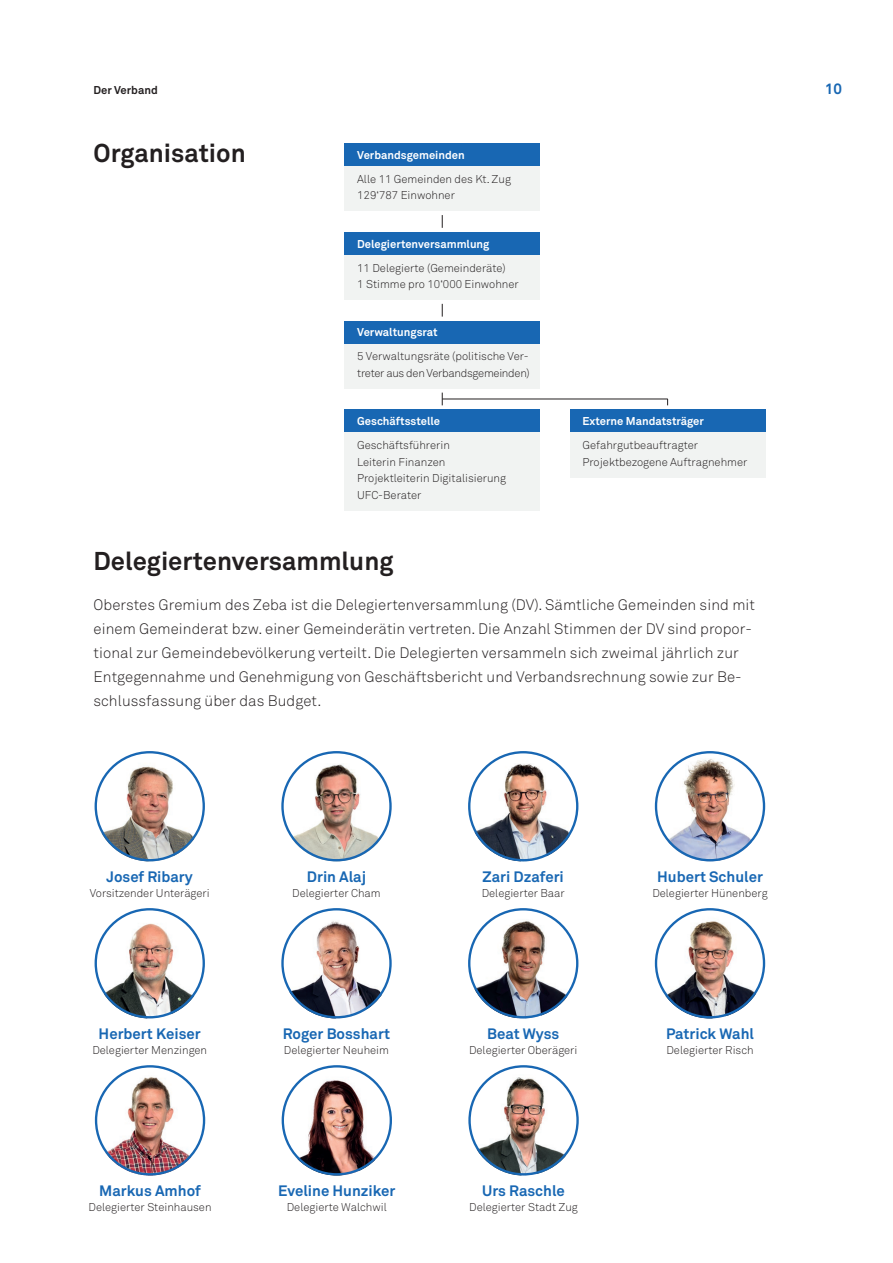
<style>
.page{position:relative;width:893px;height:1263px;background:#fff}
.page>*{position:absolute;margin:0;border:0;box-sizing:border-box;transform-origin:0 0}
.t1{font:700 25.5px "Akkurat Pro";color:#231f20}
.t2{font:300 15px/24px "Akkurat Pro";letter-spacing:.005em;color:#231f20}
.t3{font:700 15px "Akkurat Pro";color:#1867b3}
.t4{font:300 11.25px/16.5px "Akkurat Pro";color:#231f20}
.t5{font:700 11.25px "Akkurat Pro";color:#fff}
.t6{font:300 11.25px/16.5px "Akkurat Pro";letter-spacing:-.025em;color:#231f20}
.t7{font:700 11.25px "Akkurat Pro";color:#231f20}
</style>
<div class="page">
<div style="left:344px;top:166px;width:196px;height:45px;background:#f1f3f2"></div>
<div style="left:344px;top:143px;width:196px;height:23px;background:#1867b3"></div>
<div style="left:344px;top:255px;width:196px;height:45px;background:#f1f3f2"></div>
<div style="left:344px;top:232px;width:196px;height:23px;background:#1867b3"></div>
<div style="left:344px;top:343px;width:196px;height:45px;background:#f1f3f2"></div>
<div style="left:344px;top:321px;width:196px;height:22px;background:#1867b3"></div>
<div style="left:344px;top:432px;width:196px;height:78px;background:#f1f3f2"></div>
<div style="left:344px;top:410px;width:196px;height:22px;background:#1867b3"></div>
<div style="left:570px;top:432px;width:195px;height:45px;background:#f1f3f2"></div>
<div style="left:570px;top:410px;width:195px;height:22px;background:#1867b3"></div>
<svg style="left:442px;top:215px;width:1px;height:13px"></svg>
<svg style="left:442px;top:304px;width:1px;height:13px"></svg>
<hr style="left:442px;top:399px;width:226px;height:1px;background:#231f20">
<svg style="left:95px;top:751px;width:110px;height:110px"></svg>
<svg style="left:281px;top:751px;width:111px;height:110px"></svg>
<img style="left:468px;top:751px;width:110px;height:110px">
<img style="left:655px;top:751px;width:110px;height:110px">
<img style="left:95px;top:908px;width:110px;height:110px">
<svg style="left:281px;top:908px;width:111px;height:110px"></svg>
<img style="left:468px;top:908px;width:110px;height:110px">
<img style="left:655px;top:908px;width:110px;height:110px">
<img style="left:95px;top:1065px;width:110px;height:110px">
<svg style="left:282px;top:1065px;width:110px;height:110px"></svg>
<img style="left:468px;top:1065px;width:111px;height:110px">
<p class="t7" style="left:94px;top:83px;width:66px">Der Verband</p>
<h2 class="t3" style="left:825px;top:79px;width:19px">10</h2>
<h1 class="t1" style="left:94px;top:137px;width:154px">Organisation</h1>
<p class="t5" style="left:357px;top:148px;width:109px">Verbandsgemeinden</p>
<p class="t4" style="left:357px;top:171px;width:155px">Alle 11 Gemeinden des Kt. Zug<br>129‘787 Einwohner</p>
<p class="t5" style="left:357px;top:237px;width:134px">Delegiertenversammlung</p>
<p class="t4" style="left:357px;top:259px;width:163px">11 Delegierte (Gemeinderäte)<br>1 Stimme pro 10‘000 Einwohner</p>
<p class="t5" style="left:357px;top:325px;width:82px">Verwaltungsrat</p>
<p class="t6" style="left:357px;top:348px;width:174px">5 Verwaltungsräte (politische Ver&shy;treter aus den Verbandsgemeinden)</p>
<p class="t5" style="left:357px;top:414px;width:84px">Geschäftsstelle</p>
<p class="t4" style="left:357px;top:437px;width:150px">Geschäftsführerin<br>Leiterin Finanzen<br>Projektleiterin Digitalisierung<br>UFC-Berater</p>
<p class="t5" style="left:583px;top:414px;width:123px">Externe Mandatsträger</p>
<p class="t4" style="left:583px;top:437px;width:166px">Gefahrgutbeauftragter<br>Projektbezogene Auftragnehmer</p>
<h1 class="t1" style="left:94px;top:545px;width:301px">Delegiertenversammlung</h1>
<p class="t2" style="left:94px;top:592px;width:663px">Oberstes Gremium des Zeba ist die Delegiertenversammlung (DV). Sämtliche Gemeinden sind mit einem Gemeinderat bzw. einer Gemeinderätin vertreten. Die Anzahl Stimmen der DV sind propor&shy;tional zur Gemeindebevölkerung verteilt. Die Delegierten versammeln sich zweimal jährlich zur Entgegennahme und Genehmigung von Geschäftsbericht und Verbandsrechnung sowie zur Be&shy;schlussfassung über das Budget.</p>
<h2 class="t3" style="left:107px;top:867px;width:88px">Josef Ribary</h2>
<p class="t4" style="left:90px;top:885px;width:121px">Vorsitzender Unterägeri</p>
<h2 class="t3" style="left:307px;top:867px;width:61px">Drin Alaj</h2>
<p class="t4" style="left:292px;top:885px;width:90px">Delegierter Cham</p>
<h2 class="t3" style="left:483px;top:867px;width:83px">Zari Dzaferi</h2>
<p class="t4" style="left:482px;top:885px;width:85px">Delegierter Baar</p>
<h2 class="t3" style="left:657px;top:867px;width:107px">Hubert Schuler</h2>
<p class="t4" style="left:652px;top:885px;width:117px">Delegierter Hünenberg</p>
<h2 class="t3" style="left:99px;top:1025px;width:104px">Herbert Keiser</h2>
<p class="t4" style="left:92px;top:1042px;width:116px">Delegierter Menzingen</p>
<h2 class="t3" style="left:283px;top:1025px;width:109px">Roger Bosshart</h2>
<p class="t4" style="left:284px;top:1042px;width:107px">Delegierter Neuheim</p>
<h2 class="t3" style="left:487px;top:1025px;width:74px">Beat Wyss</h2>
<p class="t4" style="left:469px;top:1042px;width:110px">Delegierter Oberägeri</p>
<h2 class="t3" style="left:666px;top:1025px;width:90px">Patrick Wahl</h2>
<p class="t4" style="left:666px;top:1042px;width:89px">Delegierter Risch</p>
<h2 class="t3" style="left:99px;top:1182px;width:103px">Markus Amhof</h2>
<p class="t4" style="left:89px;top:1199px;width:125px">Delegierter Steinhausen</p>
<h2 class="t3" style="left:278px;top:1182px;width:119px">Eveline Hunziker</h2>
<p class="t4" style="left:287px;top:1199px;width:102px">Delegierte Walchwil</p>
<h2 class="t3" style="left:482px;top:1182px;width:84px">Urs Raschle</h2>
<p class="t4" style="left:469px;top:1199px;width:110px">Delegierter Stadt Zug</p>
</div>
